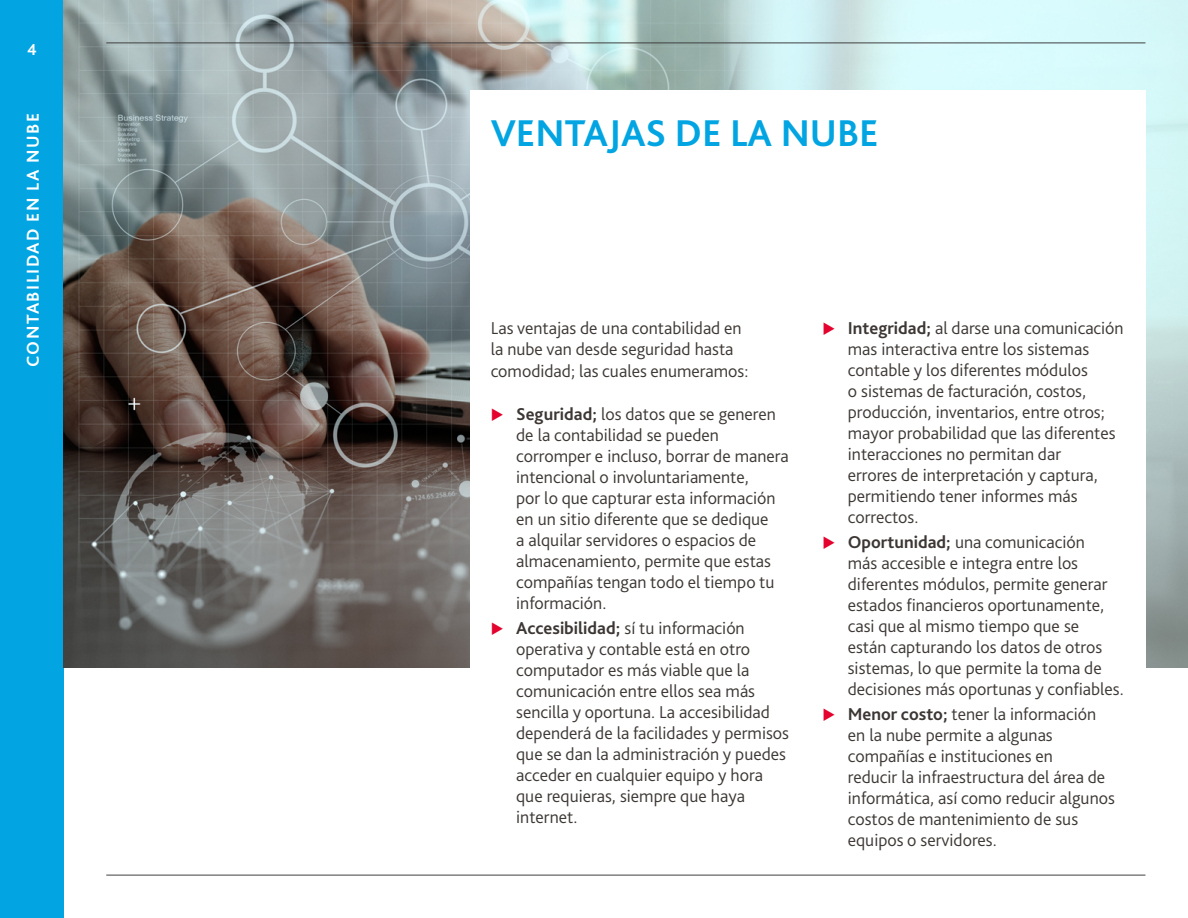
<style>
.page{position:relative;width:1188px;height:918px;background:#fff}
.page>*{position:absolute;margin:0;border:0;box-sizing:border-box;transform-origin:0 0}
.t1{font:700 39px "Bliss Pro";color:#02a5e2}
.t2{font:300 18px/21px "Bliss Pro";color:#3c3734}
.t3{font:700 18px "Bliss Pro";letter-spacing:.085em;color:#fff}
.t4{font:700 16.5px "Bliss Pro";color:#fff}
.s1{font-weight:700}
</style>
<div class="page">
<div style="left:0;top:0;width:64px;height:918px;background:#02a5e2"></div>
<hr style="left:106px;top:875px;width:1039px;height:1px;background:#404040">
<img style="left:64px;top:0;width:1124px;height:667px">
<div style="left:470px;top:90px;width:675px;height:625px;background:#fff"></div>
<hr style="left:106px;top:43px;width:1039px;height:1px;background:#404040">
<p class="t4" style="left:27px;top:39px;width:11px">4</p>
<p class="t3" style="left:22px;top:367px;width:255px;rotate:-90deg">Contabilidad en la nube</p>
<h1 class="t1" style="left:491px;top:108px;width:49px">VENTA</h1>
<h1 class="t1" style="left:608px;top:108px;width:197px">JAS DE LA NUBE</h1>
<p class="t2" style="left:491px;top:317px;width:259px;line-height:21.6px">Las ventajas de una contabilidad en la nube van desde seguridad hasta comodidad; las cuales enumeramos:</p>
<p class="t2" style="left:516px;top:403px;width:274px"><span class="s1">Seguridad;</span> los datos que se generen de la contabilidad se pueden corromper e incluso, borrar de manera intencional o involuntariamente,<br>por lo que capturar esta información en un sitio diferente que se dedique<br>a alquilar servidores o espacios de almacenamiento, permite que estas compañías tengan todo el tiempo tu información.</p>
<p class="t2" style="left:516px;top:617px;width:274px"><span class="s1">Accesibilidad;</span> sí tu información operativa y contable está en otro computador es más viable que la comunicación entre ellos sea más sencilla y oportuna. La accesibilidad dependerá de la facilidades y permisos que se dan la administración y puedes acceder en cualquier equipo y hora que requieras, siempre que haya internet.</p>
<p class="t2" style="left:848px;top:317px;width:277px"><span class="s1">I ntegridad;</span> al darse una comunicación mas interactiva entre los sistemas contable y los diferentes módulos<br>o sistemas de facturación, costos, producción, inventarios, entre otros; mayor probabilidad que las diferentes interacciones no permitan dar<br>errores de interpretación y captura, permitiendo tener informes más correctos.</p>
<p class="t2" style="left:848px;top:531px;width:277px"><span class="s1">Oportunidad;</span> una comunicación<br>más accesible e integra entre los diferentes módulos, permite generar estados financieros oportunamente, casi que al mismo tiempo que se<br>están capturando los datos de otros sistemas, lo que permite la toma de decisiones más oportunas y confiables.</p>
<p class="t2" style="left:848px;top:703px;width:269px"><span class="s1">Menor costo;</span> tener la información en la nube permite a algunas compañías e instituciones en<br>reducir la infraestructura del área de informática, así como reducir algunos costos de mantenimiento de sus equipos o servidores.</p>
</div>
